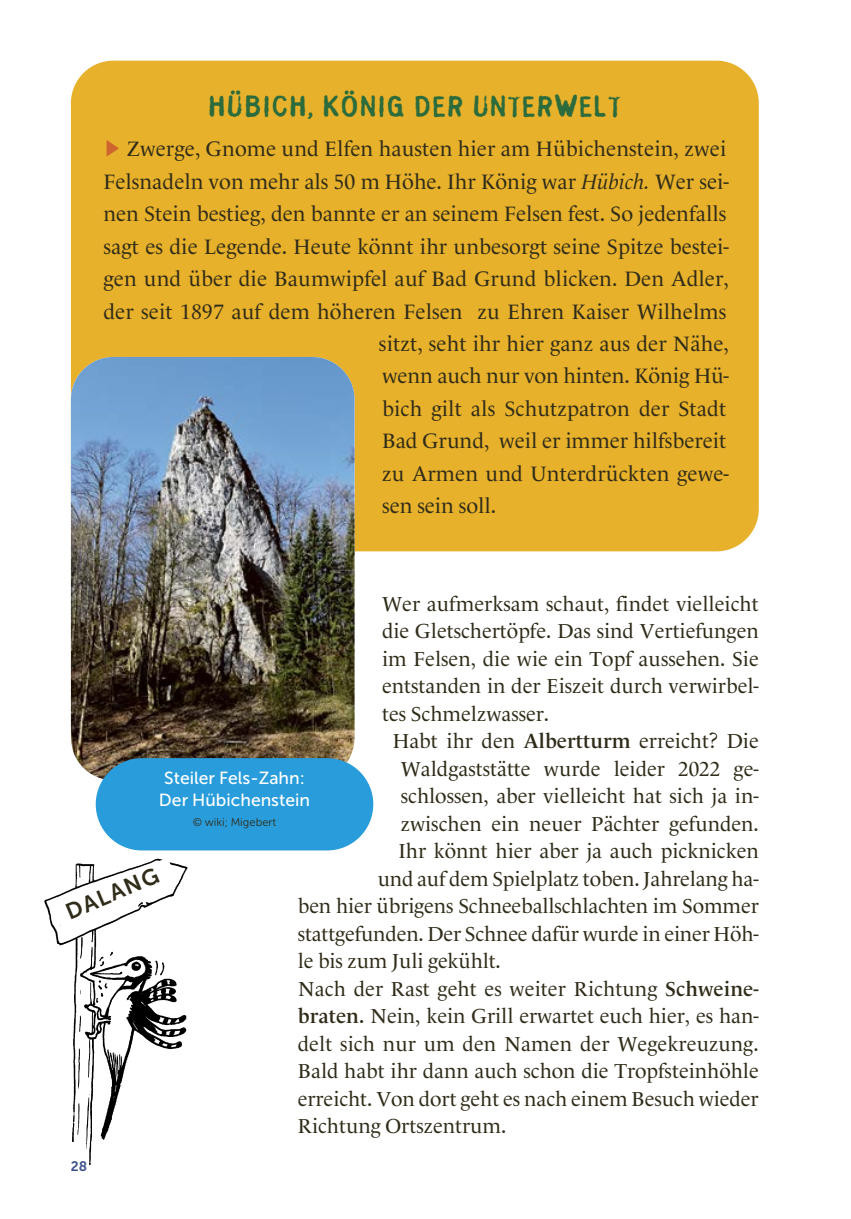
<style>
.page{position:relative;width:851px;height:1219px;background:#fff}
.page>*{position:absolute;margin:0;border:0;box-sizing:border-box;transform-origin:0 0}
.t1{font:27.5px "Stamp Gothic OT";color:#2c6b3c}
.t2{font:22.5px "Museo Sans 700";color:#302c19}
.t3{font:21.25px "Le Monde Livre Std";letter-spacing:.005em;color:#302c19}
.t4{font:20.5px/27.5px "Le Monde Livre Std";color:#302c19;text-align:justify}
.t5{font:17.5px/22.5px "Museo Sans 500";color:#fff}
.t6{font:13.75px "Museo Sans 700";color:#3d538f}
.t7{font:11.25px "Museo Sans 300";color:#302c19}
.s1{font-family:"Pmv Pic";font-size:20px;color:#cf652f}
.s2{font-style:italic}
.s3{font-weight:600}
</style>
<div class="page">
<div style="left:71px;top:61px;width:687px;height:490px;background:#e7b12b;border-radius:43px"></div>
<img style="left:71px;top:357px;width:283px;height:423px;border-radius:43px">
<div style="left:96px;top:758px;width:277px;height:92px;background:#299ddc;border-radius:46px"></div>
<img style="left:44px;top:850px;width:144px;height:316px">
<svg style="left:52px;top:857px;width:123px;height:78px"></svg>
<p class="t1" style="left:208px;top:97px;width:415px">HÜBICH, KÖNIG DER UNTERWELT</p>
<p class="t3" style="left:103px;top:140px;width:624px"><span class="s1">&gt;</span> Zwerge, Gnome und Elfen hausten hier am Hübichenstein, zwei</p>
<p class="t3" style="left:103px;top:173px;width:627px">Felsnadeln von mehr als 50 m Höhe. Ihr König war <span class="s2">Hübich.</span> Wer sei-</p>
<p class="t3" style="left:103px;top:205px;width:624px">nen Stein bestieg, den bannte er an seinem Felsen fest. So jedenfalls</p>
<p class="t3" style="left:103px;top:238px;width:627px">sagt es die Legende. Heute könnt ihr unbesorgt seine Spitze bestei-</p>
<p class="t3" style="left:103px;top:270px;width:627px">gen und über die Baumwipfel auf Bad Grund blicken. Den Adler,</p>
<p class="t3" style="left:103px;top:303px;width:624px">der seit 1897 auf dem höheren Felsen zu Ehren Kaiser Wilhelms</p>
<p class="t3" style="left:379px;top:335px;width:351px">sitzt, seht ihr hier ganz aus der Nähe,</p>
<p class="t3" style="left:382px;top:368px;width:348px">wenn auch nur von hinten. König Hü-</p>
<p class="t3" style="left:382px;top:400px;width:345px">bich gilt als Schutzpatron der Stadt</p>
<p class="t3" style="left:382px;top:433px;width:345px">Bad Grund, weil er immer hilfsbereit</p>
<p class="t3" style="left:382px;top:465px;width:348px">zu Armen und Unterdrückten gewe-</p>
<p class="t3" style="left:382px;top:498px;width:116px">sen sein soll.</p>
<p class="t4" style="left:382px;top:592px;width:378px">Wer aufmerksam schaut, findet vielleicht die Gletschertöpfe. Das sind Vertiefungen im Felsen, die wie ein Topf aussehen. Sie entstanden in der Eiszeit durch verwirbel&shy;tes Schmelzwasser.</p>
<p class="t4" style="left:392px;top:729px;width:367px">Habt ihr den <span class="s3">Albertturm</span> erreicht? Die</p>
<p class="t4" style="left:401px;top:757px;width:359px">Waldgaststätte wurde leider 2022 ge-</p>
<p class="t4" style="left:401px;top:784px;width:359px">schlossen, aber vielleicht hat sich ja in-</p>
<p class="t4" style="left:401px;top:812px;width:359px">zwischen ein neuer Pächter gefunden.</p>
<p class="t4" style="left:398px;top:839px;width:362px">Ihr könnt hier aber ja auch picknicken</p>
<p class="t4" style="left:377px;top:867px;width:382px">und auf dem Spielplatz toben. Jahrelang ha-</p>
<p class="t4" style="left:298px;top:894px;width:462px">ben hier übrigens Schneeballschlachten im Sommer</p>
<p class="t4" style="left:298px;top:922px;width:462px">stattgefunden. Der Schnee dafür wurde in einer Höh-</p>
<p class="t4" style="left:298px;top:949px;width:204px">le bis zum Juli gekühlt.</p>
<p class="t4" style="left:298px;top:977px;width:462px">Nach der Rast geht es weiter Richtung <span class="s3">Schweine - braten.</span> Nein, kein Grill erwartet euch hier, es han&shy;delt sich nur um den Namen der Wegekreuzung.<br>Bald habt ihr dann auch schon die Tropfsteinhöhle erreicht. Von dort geht es nach einem Besuch wieder Richtung Ortszentrum.</p>
<p class="t5" style="left:159px;top:768px;width:152px">Steiler Fels-Zahn:<br>Der Hübichenstein</p>
<p class="t7" style="left:193px;top:818px;width:85px">© wiki; Migebert</p>
<p class="t2" style="left:64px;top:905px;width:100px;rotate:-23deg">DALANG</p>
<p class="t6" style="left:71px;top:1161px;width:18px">28</p>
</div>
